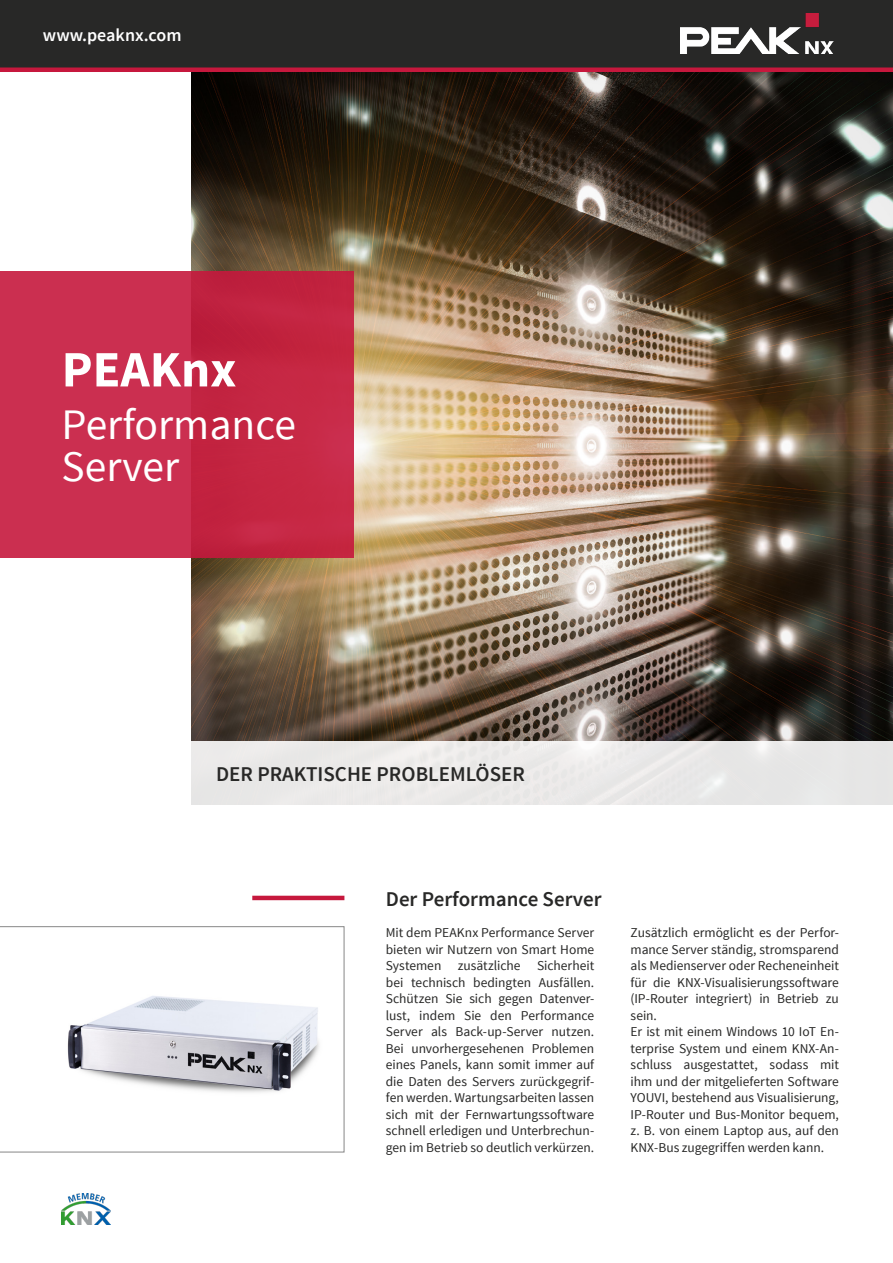
<style>
.page{position:relative;width:893px;height:1263px;background:#fff}
.page>*{position:absolute;margin:0;border:0;box-sizing:border-box;transform-origin:0 0}
.t1{font:700 51px "Source Sans Pro";color:#fff}
.t2{font:43.5px/42px "Source Sans Pro";color:#fff}
.t3{font:600 21px "Source Sans Pro";color:#282827}
.t4{font:600 18px "Source Sans Pro";color:#fff}
.t5{font:13.5px/16.5px "Source Sans Pro";letter-spacing:-.005em;color:#282827;text-align:justify}
</style>
<div class="page">
<img style="left:191px;top:72px;width:702px;height:669px">
<div style="left:0;top:271px;width:354px;height:287px;background:linear-gradient(to right,#cc3153,#c3243f)"></div>
<div style="left:191px;top:741px;width:702px;height:63px;background:#e9e8e8"></div>
<svg style="left:0;top:926px;width:344px;height:226px"></svg>
<img style="left:62px;top:1194px;width:48px;height:30px">
<div style="left:0;top:0;width:893px;height:68px;background:#282827"></div>
<hr style="left:0;top:68px;width:893px;height:4px;background:#c6183d">
<img style="left:681px;top:14px;width:152px;height:40px">
<hr style="left:252px;top:896px;width:92px;height:4px;background:#c6183d">
<p class="t4" style="left:43px;top:23px;width:140px">www.peaknx.com</p>
<p class="t1" style="left:62px;top:337px;width:176px">PEAKnx</p>
<p class="t2" style="left:62px;top:404px;width:236px">Performance<br>Server</p>
<p class="t3" style="left:216px;top:760px;width:310px">DER PRAKTISCHE PROBLEMLÖSER</p>
<p class="t3" style="left:386px;top:886px;width:217px">Der Performance Server</p>
<p class="t5" style="left:386px;top:925px;width:210px">Mit dem PEAKnx Performance Server bieten wir Nutzern von Smart Home Systemen zusätzliche Sicherheit bei technisch bedingten Ausfällen.<br>Schützen Sie sich gegen Datenver&shy;lust, indem Sie den Performance Server als Back-up-Server nutzen.<br>Bei unvorhergesehenen Problemen eines Panels, kann somit immer auf die Daten des Servers zurückgegrif&shy;fen werden. Wartungsarbeiten lassen sich mit der Fernwartungssoftware schnell erledigen und Unterbrechun&shy;gen im Betrieb so deutlich verkürzen.</p>
<p class="t5" style="left:631px;top:925px;width:210px">Zusätzlich ermöglicht es der Perfor&shy;mance Server ständig, stromsparend als Medienserver oder Recheneinheit für die KNX-Visualisierungssoftware (IP-Router integriert) in Betrieb zu sein.</p>
<p class="t5" style="left:631px;top:1024px;width:210px">Er ist mit einem Windows 10 IoT En&shy;terprise System und einem KNX-An&shy;schluss ausgestattet, sodass mit ihm und der mitgelieferten Software YOUVI, bestehend aus Visualisierung, IP-Router und Bus-Monitor bequem, z. B. von einem Laptop aus, auf den KNX-Bus zugegriffen werden kann.</p>
</div>
